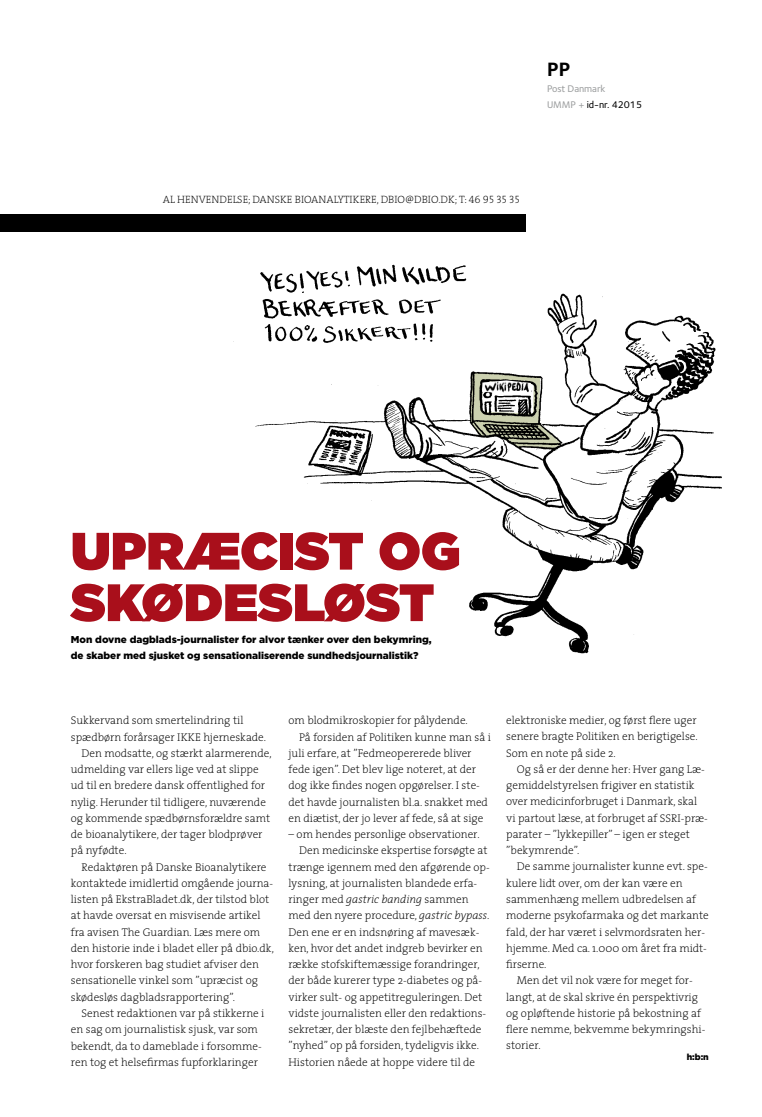
<style>
.page{position:relative;width:762px;height:1117px;background:#fff}
.page>*{position:absolute;margin:0;border:0;box-sizing:border-box;transform-origin:0 0}
.t1{font:900 52.5px/51.5px "Gotham";color:#a90f1b}
.t2{font:20px "Foundry Sterling Bold OSF";color:#000}
.t3{font:200 11.25px/16.2px "The Serif";color:#000}
.t4{font:10.62px "The Serif Extra Light Caps";color:#000}
.t5{font:900 10px/16.2px "Gotham";color:#000}
.t6{font:500 10px/16.2px "Foundry Sterling";letter-spacing:-.005em;color:#9c9e9f}
.t7{font:900 8.75px "Gotham";color:#000}
.s1{color:#000}
.s2{font-style:italic}
</style>
<div class="page">
<div style="left:0;top:214px;width:526px;height:17px;background:#000"></div>
<img style="left:233px;top:264px;width:489px;height:390px">
<svg style="left:470px;top:372px;width:92px;height:76px"></svg>
<img style="left:482px;top:380px;width:50px;height:15px">
<h2 class="t2" style="left:547px;top:57px;width:25px">PP</h2>
<p class="t6" style="left:547px;top:80px;width:97px">Post Danmark<br>UMMP + <span class="s1">id-nr. 42015</span></p>
<p class="t4" style="left:163px;top:190px;width:105px">AL HENVENDELSE; DANS</p>
<p class="t4" style="left:280px;top:190px;width:39px">KE BIOANAL</p>
<p class="t4" style="left:338px;top:190px;width:183px">YTIKERE, DBIO@DBIO.DK; T: 46 95 35 35</p>
<h1 class="t1" style="left:71px;top:524px;width:391px">UPRÆCIST OG<br>SKØDESLØST</h1>
<p class="t5" style="left:71px;top:631px;width:362px">Mon dovne dagblads-journalister for alvor tænker over den bekymring, de skaber med sjusket og sensationaliserende sundhedsjournalistik?</p>
<p class="t3" style="left:71px;top:711px;width:174px">Sukkervand som smertelindring til</p>
<p class="t3" style="left:71px;top:728px;width:197px">spædbørn forårsager IKKE hjerneskade.</p>
<p class="t3" style="left:81px;top:744px;width:192px">Den modsatte, og stærkt alarmerende,</p>
<p class="t3" style="left:71px;top:760px;width:189px">udmelding var ellers lige ved at slippe</p>
<p class="t3" style="left:71px;top:776px;width:196px">ud til en bredere dansk offentlighed for</p>
<p class="t3" style="left:71px;top:793px;width:197px">nylig. Herunder til tidligere, nuværende</p>
<p class="t3" style="left:71px;top:809px;width:201px">og kommende spædbørnsforældre samt</p>
<p class="t3" style="left:71px;top:825px;width:193px">de bioanalytikere, der tager blodprøver</p>
<p class="t3" style="left:71px;top:841px;width:57px">på nyfødte.</p>
<p class="t3" style="left:81px;top:858px;width:186px">Redaktøren på Danske Bioanalytikere</p>
<p class="t3" style="left:71px;top:874px;width:204px">kontaktede imidlertid omgående journa-</p>
<p class="t3" style="left:71px;top:890px;width:200px">listen på EkstraBladet.dk, der tilstod blot</p>
<p class="t3" style="left:71px;top:906px;width:191px">at havde oversat en misvisende artikel</p>
<p class="t3" style="left:71px;top:923px;width:191px">fra avisen The Guardian. Læs mere om</p>
<p class="t3" style="left:71px;top:939px;width:204px">den historie inde i bladet eller på dbio.dk,</p>
<p class="t3" style="left:71px;top:955px;width:190px">hvor forskeren bag studiet afviser den</p>
<p class="t3" style="left:71px;top:971px;width:189px">sensationelle vinkel som ”upræcist og</p>
<p class="t3" style="left:71px;top:988px;width:166px">skødesløs dagbladsrapportering”.</p>
<p class="t3" style="left:81px;top:1004px;width:184px">Senest redaktionen var på stikkerne i</p>
<p class="t3" style="left:71px;top:1020px;width:189px">en sag om journalistisk sjusk, var som</p>
<p class="t3" style="left:71px;top:1036px;width:192px">bekendt, da to dameblade i forsomme-</p>
<p class="t3" style="left:71px;top:1053px;width:188px">ren tog et helsefirmas fupforklaringer</p>
<p class="t3" style="left:288px;top:711px;width:181px">om blodmikroskopier for pålydende.</p>
<p class="t3" style="left:299px;top:728px;width:193px">På forsiden af Politiken kunne man så i</p>
<p class="t3" style="left:288px;top:744px;width:184px">juli erfare, at ”Fedmeopererede bliver</p>
<p class="t3" style="left:288px;top:760px;width:189px">fede igen”. Det blev lige noteret, at der</p>
<p class="t3" style="left:288px;top:776px;width:193px">dog ikke findes nogen opgørelser. I ste-</p>
<p class="t3" style="left:288px;top:793px;width:201px">det havde journalisten bl.a. snakket med</p>
<p class="t3" style="left:288px;top:809px;width:196px">en diætist, der jo lever af fede, så at sige</p>
<p class="t3" style="left:288px;top:825px;width:193px">– om hendes personlige observationer.</p>
<p class="t3" style="left:299px;top:841px;width:190px">Den medicinske ekspertise forsøgte at</p>
<p class="t3" style="left:288px;top:858px;width:203px">trænge igennem med den afgørende op-</p>
<p class="t3" style="left:288px;top:874px;width:190px">lysning, at journalisten blandede erfa-</p>
<p class="t3" style="left:288px;top:890px;width:181px">ringer med <span class="s2">gastric banding</span> sammen</p>
<p class="t3" style="left:288px;top:906px;width:202px">med den nyere procedure, <span class="s2">gastric bypass</span>.</p>
<p class="t3" style="left:288px;top:923px;width:192px">Den ene er en indsnøring af mavesæk-</p>
<p class="t3" style="left:288px;top:939px;width:196px">ken, hvor det andet indgreb bevirker en</p>
<p class="t3" style="left:288px;top:955px;width:193px">række stofskiftemæssige forandringer,</p>
<p class="t3" style="left:288px;top:971px;width:195px">der både kurerer type 2-diabetes og på-</p>
<p class="t3" style="left:288px;top:988px;width:195px">virker sult- og appetitreguleringen. Det</p>
<p class="t3" style="left:288px;top:1004px;width:199px">vidste journalisten eller den redaktions-</p>
<p class="t3" style="left:288px;top:1020px;width:194px">sekretær, der blæste den fejlbehæftede</p>
<p class="t3" style="left:288px;top:1036px;width:192px">”nyhed” op på forsiden, tydeligvis ikke.</p>
<p class="t3" style="left:288px;top:1053px;width:188px">Historien nåede at hoppe videre til de</p>
<p class="t3" style="left:506px;top:711px;width:193px;text-align:justify">elektroniske medier, og først flere uger senere bragte Politiken en berigtigelse.<br>Som en note på side 2.</p>
<p class="t3" style="left:506px;top:760px;width:203px;text-indent:11px">Og så er der denne her: Hver gang Læ&shy;gemiddelstyrelsen frigiver en statistik over medicinforbruget i Danmark, skal vi partout læse, at forbruget af SSRI-præ&shy;parater – ”lykkepiller” – igen er steget ”bekymrende”.</p>
<p class="t3" style="left:506px;top:857px;width:204px;text-indent:11px">De samme journalister kunne evt. spe&shy;kulere lidt over, om der kan være en sammenhæng mellem udbredelsen af moderne psykofarmaka og det markante fald, der har været i selvmordsraten her&shy;hjemme. Med ca. 1.000 om året fra midt&shy;firserne.</p>
<p class="t3" style="left:506px;top:971px;width:201px;text-indent:11px">Men det vil nok være for meget for&shy;langt, at de skal skrive én perspektivrig og opløftende historie på bekostning af flere nemme, bekvemme bekymringshi&shy;storier.</p>
<p class="t7" style="left:687px;top:1050px;width:24px">h:b:n</p>
</div>
